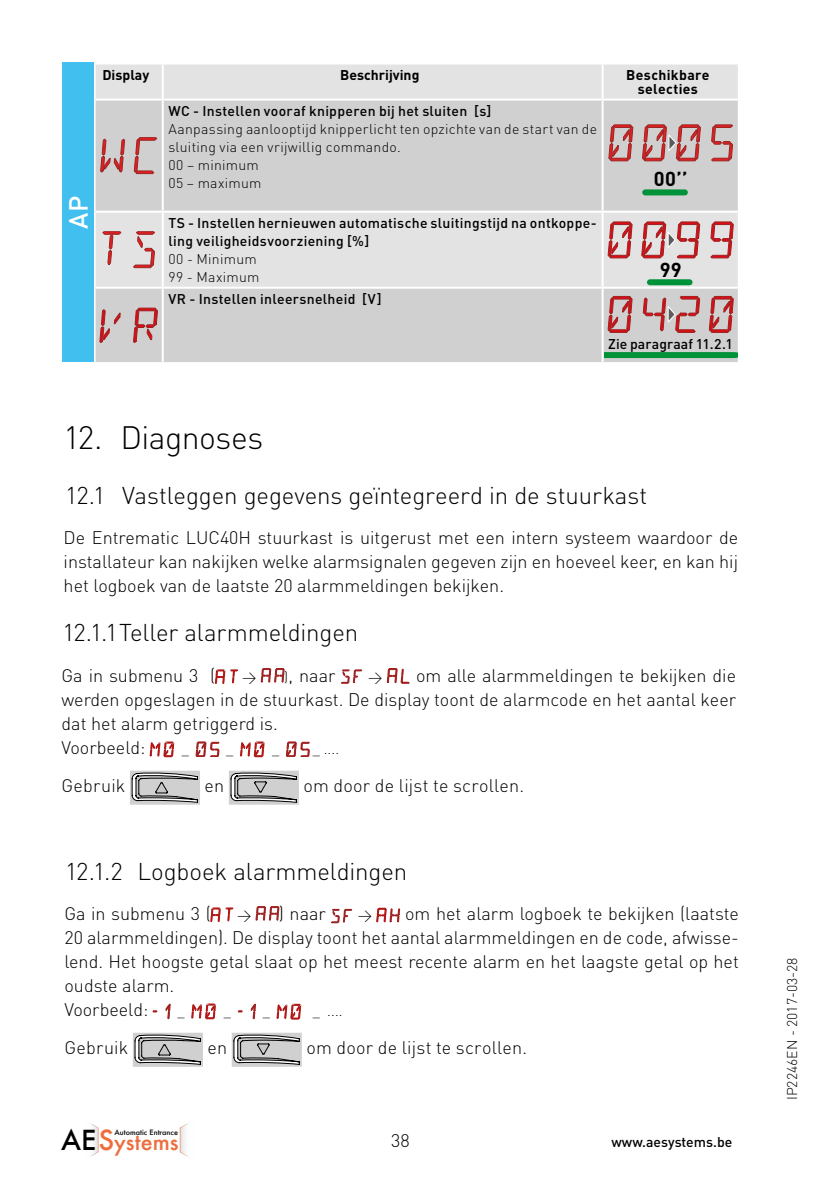
<style>
.page{position:relative;width:840px;height:1191px;background:#fff}
.page>*{position:absolute;margin:0;border:0;box-sizing:border-box;transform-origin:0 0}
.t1{font:300 32px "DIN Pro";letter-spacing:-.015em;color:#000}
.t2{font:500 26px "DIN Pro";color:#fff}
.t3{font:300 24px "DIN Pro";letter-spacing:-.005em;color:#000}
.t4{font:500 21.6px "Futura";color:#ed6d3d}
.t5{font:700 20px "DIN Pro";color:#000}
.t6{font:300 18px/24px "DIN Pro";color:#000}
.t7{font:500 14px/18px "DIN Pro";letter-spacing:.02em;color:#000}
.t8{font:300 14px/18px "DIN Pro";letter-spacing:.02em;color:#000}
.t9{font:500 14px "DIN Pro";color:#000}
.t10{font:700 14px/14px "DIN Pro";letter-spacing:.02em;color:#000;text-align:center}
.t11{font:300 14px "DIN Pro";color:#000}
.t12{font:700 14px "DIN Pro";color:#000}
.t13{font:500 7.2px "Futura";color:#000}
.s1{font-size:14px}
.s2{font-size:27px;color:#000}
.s3{font-size:27px}
</style>
<div class="page">
<svg style="left:91px;top:1124px;width:7px;height:32px"></svg>
<svg style="left:180px;top:1123px;width:8px;height:34px"></svg>
<div style="left:96px;top:65px;width:641px;height:34px;background:#e3e3e3"></div>
<svg style="left:96px;top:101px;width:641px;height:261px;fill:#d0d0d0"></svg>
<hr style="left:162px;top:101px;width:2px;height:110px;background:#fff">
<hr style="left:601px;top:101px;width:2px;height:110px;background:#fff">
<hr style="left:96px;top:211px;width:67px;height:2px;background:#fff">
<hr style="left:163px;top:211px;width:439px;height:2px;background:#fff">
<hr style="left:162px;top:213px;width:2px;height:74px;background:#fff">
<hr style="left:602px;top:211px;width:137px;height:2px;background:#fff">
<hr style="left:601px;top:213px;width:2px;height:74px;background:#fff">
<hr style="left:96px;top:287px;width:67px;height:2px;background:#fff">
<hr style="left:163px;top:287px;width:439px;height:2px;background:#fff">
<hr style="left:162px;top:289px;width:2px;height:73px;background:#fff">
<hr style="left:602px;top:287px;width:137px;height:2px;background:#fff">
<hr style="left:601px;top:289px;width:2px;height:73px;background:#fff">
<hr style="left:162px;top:65px;width:2px;height:34px;background:#fff">
<hr style="left:601px;top:65px;width:2px;height:34px;background:#fff">
<svg style="left:100px;top:139px;width:25px;height:33px"></svg>
<svg style="left:134px;top:137px;width:23px;height:37px"></svg>
<svg style="left:608px;top:125px;width:24px;height:36px"></svg>
<svg style="left:642px;top:125px;width:58px;height:36px"></svg>
<svg style="left:711px;top:125px;width:21px;height:36px"></svg>
<svg style="left:103px;top:232px;width:18px;height:33px"></svg>
<svg style="left:133px;top:232px;width:21px;height:36px"></svg>
<svg style="left:607px;top:222px;width:24px;height:36px"></svg>
<svg style="left:641px;top:222px;width:58px;height:36px"></svg>
<svg style="left:710px;top:222px;width:23px;height:36px"></svg>
<svg style="left:100px;top:309px;width:20px;height:34px"></svg>
<svg style="left:133px;top:308px;width:24px;height:35px"></svg>
<svg style="left:607px;top:296px;width:24px;height:36px"></svg>
<svg style="left:643px;top:296px;width:56px;height:36px"></svg>
<svg style="left:708px;top:296px;width:25px;height:36px"></svg>
<div style="left:604px;top:352px;width:128px;height:6px;background:#009239"></div>
<svg style="left:211px;top:907px;width:22px;height:14px"></svg>
<svg style="left:256px;top:906px;width:23px;height:14px"></svg>
<svg style="left:331px;top:909px;width:20px;height:13px"></svg>
<svg style="left:376px;top:908px;width:23px;height:14px"></svg>
<svg style="left:166px;top:1004px;width:4px;height:14px"></svg>
<svg style="left:191px;top:1003px;width:25px;height:15px"></svg>
<svg style="left:251px;top:1004px;width:4px;height:14px"></svg>
<svg style="left:277px;top:1004px;width:24px;height:15px"></svg>
<svg style="left:133px;top:1032px;width:70px;height:34px"></svg>
<svg style="left:231px;top:1032px;width:70px;height:34px"></svg>
<svg style="left:215px;top:669px;width:22px;height:14px"></svg>
<svg style="left:261px;top:668px;width:23px;height:14px"></svg>
<svg style="left:341px;top:670px;width:20px;height:13px"></svg>
<svg style="left:387px;top:668px;width:22px;height:15px"></svg>
<svg style="left:150px;top:741px;width:24px;height:15px"></svg>
<svg style="left:196px;top:742px;width:23px;height:14px"></svg>
<svg style="left:240px;top:741px;width:24px;height:15px"></svg>
<svg style="left:286px;top:742px;width:23px;height:14px"></svg>
<svg style="left:130px;top:770px;width:70px;height:34px"></svg>
<svg style="left:229px;top:770px;width:70px;height:34px"></svg>
<div style="left:62px;top:62px;width:32px;height:300px;background:#41c0f0"></div>
<div style="left:644px;top:189px;width:40px;height:6px;background:#009239"></div>
<div style="left:649px;top:279px;width:40px;height:6px;background:#009239"></div>
<h2 class="t2" style="left:61px;top:229px;width:34px;rotate:-90deg">AP</h2>
<p class="t12" style="left:102px;top:65px;width:48px">Display</p>
<p class="t12" style="left:340px;top:65px;width:81px">Beschrijving</p>
<p class="t10" style="left:626px;top:67px;width:85px">Beschikbare selecties</p>
<p class="t7" style="left:168px;top:101px;width:324px">WC - Instellen vooraf knipperen bij het sluiten [s]</p>
<p class="t8" style="left:168px;top:119px;width:430px">Aanpassing aanlooptijd knipperlicht ten opzichte van de start van de sluiting via een vrijwillig commando.<br>00 – minimum<br>05 – maximum</p>
<p class="t5" style="left:653px;top:166px;width:35px">00’’</p>
<p class="t7" style="left:168px;top:213px;width:430px">TS - Instellen hernieuwen automatische sluitingstijd na ontkoppe&shy;ling veiligheidsvoorziening [%]</p>
<p class="t8" style="left:168px;top:249px;width:92px">00 - Minimum<br>99 - Maximum</p>
<p class="t5" style="left:659px;top:257px;width:24px">99</p>
<p class="t7" style="left:168px;top:289px;width:214px">VR - Instellen inleersnelheid [V]</p>
<p class="t9" style="left:608px;top:334px;width:126px">Zie paragraaf 11.2.1</p>
<h1 class="t1" style="left:64px;top:415px;width:201px">12. Diagnoses</h1>
<h3 class="t3" style="left:65px;top:479px;width:583px">12.1 Vastleggen gegevens geïntegreerd in de stuurkast</h3>
<p class="t6" style="left:64px;top:524px;width:675px;text-align:justify">De Entrematic LUC40H stuurkast is uitgerust met een intern systeem waardoor de installateur kan nakijken welke alarmsignalen gegeven zijn en hoeveel keer, en kan hij het logboek van de laatste 20 alarmmeldingen bekijken.</p>
<h3 class="t3" style="left:62px;top:616px;width:297px">12.1.1Teller alarmmeldingen</h3>
<p class="t6" style="left:62px;top:662px;width:155px">Ga in submenu 3 (</p>
<p class="t6" style="left:242px;top:662px;width:95px"><span class="s1">→ )</span>, naar</p>
<p class="t6" style="left:62px;top:662px;width:675px;text-indent:306px"><span class="s1">→</span> om alle alarmmeldingen te bekijken die werden opgeslagen in de stuurkast. De display toont de alarmcode en het aantal keer dat het alarm getriggerd is.<br>Voorbeeld:</p>
<p class="t8" style="left:181px;top:739px;width:9px">_</p>
<p class="t8" style="left:226px;top:739px;width:9px">_</p>
<p class="t8" style="left:272px;top:739px;width:9px">_</p>
<p class="t8" style="left:313px;top:739px;width:28px">_ ....</p>
<p class="t6" style="left:62px;top:772px;width:65px">Gebruik</p>
<p class="t6" style="left:204px;top:772px;width:21px">en</p>
<p class="t6" style="left:303px;top:772px;width:222px">om door de lijst te scrollen.</p>
<h3 class="t3" style="left:65px;top:855px;width:343px">12.1.2 Logboek alarmmeldingen</h3>
<p class="t6" style="left:64px;top:900px;width:148px">Ga in submenu 3 (</p>
<p class="t6" style="left:237px;top:900px;width:90px"><span class="s1">→</span> ) naar</p>
<p class="t6" style="left:64px;top:900px;width:675px;text-indent:293px"><span class="s1">→</span> om het alarm logboek te bekijken (laatste 20 alarmmeldingen). De display toont het aantal alarmmeldingen en de code, afwisse&shy;lend. Het hoogste getal slaat op het meest recente alarm en het laagste getal op het oudste alarm.<br>Voorbeeld:</p>
<p class="t8" style="left:177px;top:1001px;width:9px">_</p>
<p class="t8" style="left:224px;top:1001px;width:9px">_</p>
<p class="t8" style="left:262px;top:1001px;width:9px">_</p>
<p class="t8" style="left:313px;top:1001px;width:31px">_ ....</p>
<p class="t6" style="left:64px;top:1034px;width:65px">Gebruik</p>
<p class="t6" style="left:207px;top:1034px;width:21px">en</p>
<p class="t6" style="left:306px;top:1034px;width:222px">om door de lijst te scrollen.</p>
<p class="t4" style="left:61px;top:1127px;width:119px"><span class="s2">AE</span><span class="s3">S</span>ystems</p>
<p class="t9" style="left:611px;top:1132px;width:122px">www.aesystems.be</p>
<p class="t13" style="left:114px;top:1127px;width:65px">Automatic Entrance</p>
<p class="t6" style="left:391px;top:1127px;width:20px">38</p>
<p class="t11" style="left:782px;top:1100px;width:144px;rotate:-90deg">IP2246EN - 2017-03-28</p>
</div>
